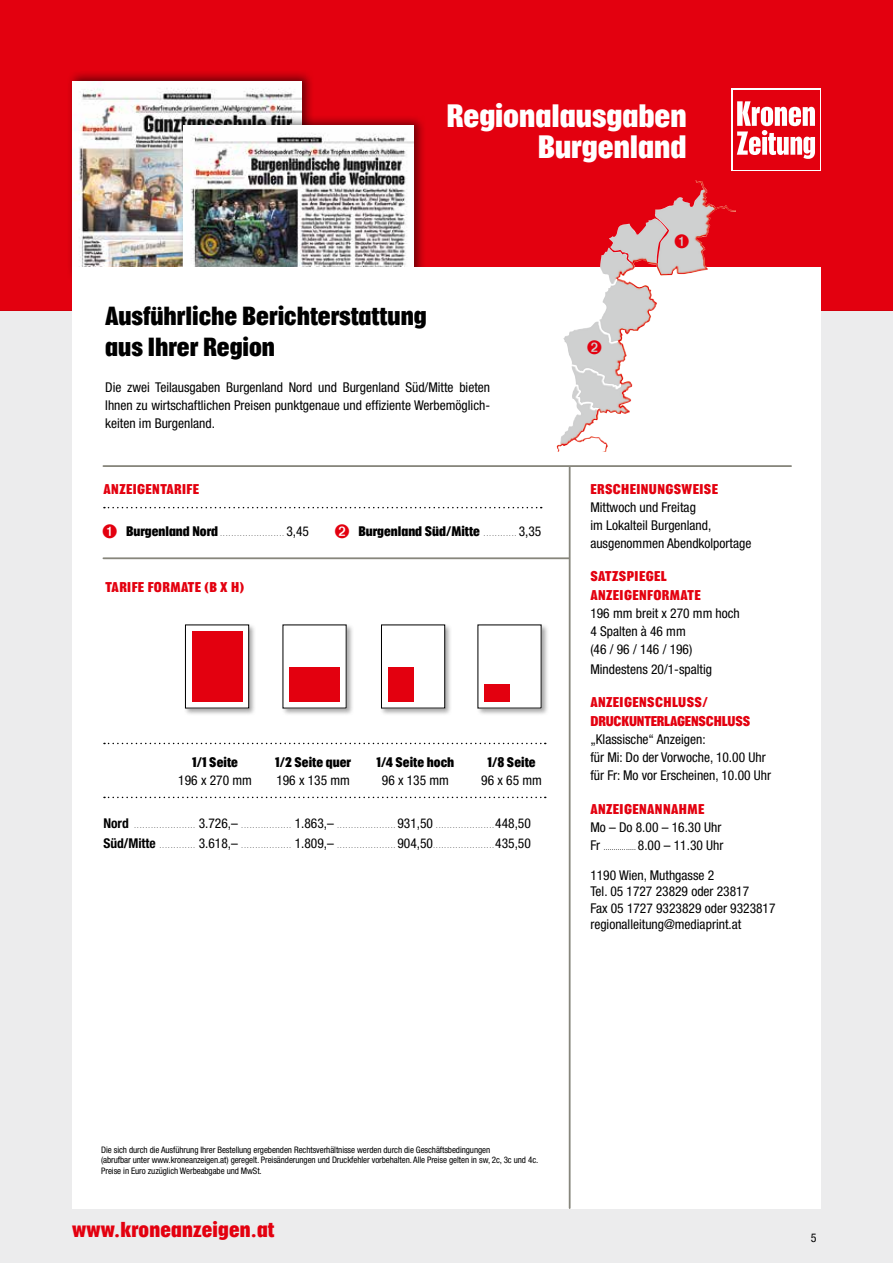
<style>
.page{position:relative;width:893px;height:1263px;background:#fff}
.page>*{position:absolute;margin:0;border:0;box-sizing:border-box;transform-origin:0 0}
.t1{font:700 condensed 31.5px/31.5px "Placard";color:#fff;text-align:right}
.t2{font:700 condensed 25.5px/30.6px "Placard";color:#000}
.t3{font:700 condensed 21px "Placard";letter-spacing:.01em;color:#e3000f}
.t4{font:700 condensed 13.8px/18.8px "Placard";letter-spacing:.03em;color:#e3000f}
.t5{font:700 condensed 13.8px/18.8px "Placard";letter-spacing:-.01em;color:#e3000f}
.t6{font:condensed 13.5px/18px "Helvetica Neue";color:#000}
.t7{font:700 condensed 13.5px "Placard";color:#000}
.t8{font:700 condensed 13.5px "Helvetica Neue";color:#000}
.t9{font:condensed 12px "Helvetica Neue";color:#000}
.t10{font:condensed 9px/10.8px "Helvetica Neue";letter-spacing:-.01em;color:#000}
.t11{font:condensed 7.5px "Helvetica Neue";color:#000}
.t12{font:condensed 6px "Helvetica Neue";color:#000}
.s1{color:#e3000f}
.s2{font-size:13.5px}
</style>
<div class="page">
<div style="left:0;top:0;width:893px;height:310px;background:#e3000f"></div>
<div style="left:0;top:310px;width:893px;height:953px;background:#ececed"></div>
<div style="left:66px;top:69px;width:248px;height:214px;background:#000;opacity:.55"></div>
<img style="left:72px;top:81px;width:230px;height:187px">
<div style="left:178px;top:114px;width:248px;height:214px;background:#000;opacity:.55"></div>
<img style="left:184px;top:126px;width:230px;height:142px">
<div style="left:72px;top:268px;width:749px;height:941px;background:#fff"></div>
<hr style="left:103px;top:465px;width:688px;height:2px;background:#87867c">
<img style="left:609px;top:183px;width:95px;height:81px">
<svg style="left:104px;top:507px;width:438px;height:1px"></svg>
<hr style="left:103px;top:557px;width:466px;height:2px;background:#87867c">
<hr style="left:569px;top:467px;width:2px;height:741px;background:#87867c">
<svg style="left:104px;top:797px;width:442px;height:1px"></svg>
<svg style="left:104px;top:743px;width:442px;height:1px"></svg>
<div style="left:184px;top:623px;width:72px;height:93px;background:#000;opacity:.35"></div>
<div style="left:185px;top:625px;width:64px;height:83px;background:#fff"></div>
<div style="left:185px;top:625px;width:64px;height:83px;border:1px solid #000"></div>
<div style="left:192px;top:631px;width:50px;height:71px;background:#e3000f"></div>
<div style="left:281px;top:623px;width:73px;height:93px;background:#000;opacity:.35"></div>
<div style="left:283px;top:625px;width:63px;height:83px;background:#fff"></div>
<div style="left:289px;top:667px;width:51px;height:35px;background:#e3000f"></div>
<div style="left:380px;top:623px;width:72px;height:93px;background:#000;opacity:.35"></div>
<div style="left:381px;top:625px;width:64px;height:83px;background:#fff"></div>
<div style="left:381px;top:625px;width:64px;height:83px;border:1px solid #000"></div>
<div style="left:388px;top:667px;width:26px;height:35px;background:#e3000f"></div>
<div style="left:476px;top:623px;width:73px;height:93px;background:#000;opacity:.35"></div>
<div style="left:478px;top:625px;width:63px;height:83px;background:#fff"></div>
<div style="left:484px;top:685px;width:26px;height:17px;background:#e3000f"></div>
<div style="left:731px;top:88px;width:90px;height:83px;background:linear-gradient(to bottom,#e3000f,#e3000f)"></div>
<div style="left:733px;top:90px;width:86px;height:80px;background:#e3000f"></div>
<svg style="left:737px;top:101px;width:78px;height:58px"></svg>
<svg style="left:675px;top:234px;width:14px;height:14px"></svg>
<svg style="left:587px;top:340px;width:14px;height:15px"></svg>
<h1 class="t1" style="left:447px;top:99px;width:242px">Regionalausgaben<br>Burgenland</h1>
<h2 class="t2" style="left:105px;top:301px;width:323px">Ausführliche Berichterstattung aus Ihrer Region</h2>
<p class="t6" style="left:105px;top:378px;width:386px;text-align:justify">Die zwei Teilausgaben Burgenland Nord und Burgenland Süd/Mitte bieten Ihnen zu wirtschaftlichen Preisen punktgenaue und effiziente Werbemöglich&shy;keiten im Burgenland.</p>
<p class="t4" style="left:104px;top:479px;width:97px">ANZEIGENTARIFE</p>
<p class="t7" style="left:102px;top:524px;width:118px"><span class="s1">➊</span> Burgenland Nord</p>
<p class="t12" style="left:220px;top:531px;width:65px">.......................</p>
<p class="t6" style="left:286px;top:523px;width:24px">3,45</p>
<p class="t4" style="left:106px;top:577px;width:140px">TARIFE FORMATE (B X H)</p>
<p class="t7" style="left:334px;top:524px;width:147px"><span class="s1">➋</span> Burgenland Süd/Mitte</p>
<p class="t12" style="left:484px;top:531px;width:34px">............</p>
<p class="t6" style="left:519px;top:523px;width:24px">3,35</p>
<p class="t7" style="left:192px;top:755px;width:47px">1/1 Seite</p>
<p class="t6" style="left:178px;top:771px;width:75px">196 x 270 mm</p>
<p class="t7" style="left:275px;top:755px;width:77px">1/2 Seite quer</p>
<p class="t6" style="left:276px;top:771px;width:75px">196 x 135 mm</p>
<p class="t7" style="left:376px;top:755px;width:79px">1/4 Seite hoch</p>
<p class="t6" style="left:382px;top:771px;width:69px">96 x 135 mm</p>
<p class="t7" style="left:487px;top:755px;width:50px">1/8 Seite</p>
<p class="t6" style="left:481px;top:771px;width:62px">96 x 65 mm</p>
<p class="t8" style="left:103px;top:815px;width:27px">Nord</p>
<p class="t12" style="left:134px;top:823px;width:62px">......................</p>
<p class="t6" style="left:199px;top:814px;width:41px">3.726,–</p>
<p class="t12" style="left:242px;top:823px;width:51px">..................</p>
<p class="t6" style="left:295px;top:814px;width:41px">1.863,–</p>
<p class="t12" style="left:337px;top:823px;width:59px">.....................</p>
<p class="t6" style="left:397px;top:814px;width:37px">931,50</p>
<p class="t12" style="left:436px;top:823px;width:59px">.....................</p>
<p class="t6" style="left:495px;top:814px;width:37px">448,50</p>
<p class="t8" style="left:103px;top:835px;width:54px">Süd/Mitte</p>
<p class="t12" style="left:160px;top:842px;width:37px">.............</p>
<p class="t6" style="left:199px;top:834px;width:41px">3.618,–</p>
<p class="t12" style="left:242px;top:842px;width:51px">..................</p>
<p class="t6" style="left:295px;top:834px;width:41px">1.809,–</p>
<p class="t12" style="left:337px;top:842px;width:59px">.....................</p>
<p class="t6" style="left:397px;top:834px;width:37px">904,50</p>
<p class="t12" style="left:433px;top:842px;width:62px">......................</p>
<p class="t6" style="left:495px;top:834px;width:37px">435,50</p>
<p class="t4" style="left:590px;top:479px;width:129px">ERSCHEINUNGSWEISE</p>
<p class="t6" style="left:590px;top:498px;width:163px">Mittwoch und Freitag<br>im Lokalteil Burgenland, ausgenommen Abendkolportage</p>
<p class="t4" style="left:590px;top:567px;width:112px">SATZSPIEGEL<br>ANZEIGENFORMATE</p>
<p class="t6" style="left:590px;top:604px;width:151px">196 mm breit x 270 mm hoch<br>4 Spalten à 46 mm<br>(46 / 96 / 146 / 196)</p>
<p class="t6" style="left:590px;top:660px;width:123px">Mindestens 20/1-spaltig</p>
<p class="t5" style="left:590px;top:693px;width:161px">ANZEIGENSCHLUSS/<br>DRUCKUNTERLAGENSCHLUSS</p>
<p class="t6" style="left:590px;top:730px;width:182px">„Klassische“ Anzeigen:<br>für Mi: Do der Vorwoche, 10.00 Uhr für Fr: Mo vor Erscheinen, 10.00 Uhr</p>
<p class="t4" style="left:590px;top:799px;width:115px">ANZEIGENANNAHME</p>
<p class="t6" style="left:590px;top:818px;width:133px">Mo – Do 8.00 – 16.30 Uhr</p>
<p class="t11" style="left:590px;top:843px;width:135px"><span class="s2">Fr</span> ................ <span class="s2">8.00 – 11.30 Uhr</span></p>
<p class="t6" style="left:590px;top:867px;width:187px;line-height:16.5px">1190 Wien, Muthgasse 2<br>Tel. 05 1727 23829 oder 23817<br>Fax 05 1727 9323829 oder 9323817 regionalleitung@mediaprint.at</p>
<p class="t10" style="left:101px;top:1144px;width:438px">Die sich durch die Ausführung Ihrer Bestellung ergebenden Rechtsverhältnisse werden durch die Geschäftsbedingungen<br>(abrufbar unter www.kroneanzeigen.at) geregelt. Preisänderungen und Druckfehler vorbehalten. Alle Preise gelten in sw, 2c, 3c und 4c.<br>Preise in Euro zuzüglich Werbeabgabe und MwSt.</p>
<h3 class="t3" style="left:72px;top:1218px;width:204px">www.kroneanzeigen.at</h3>
<p class="t9" style="left:811px;top:1231px;width:7px">5</p>
</div>
